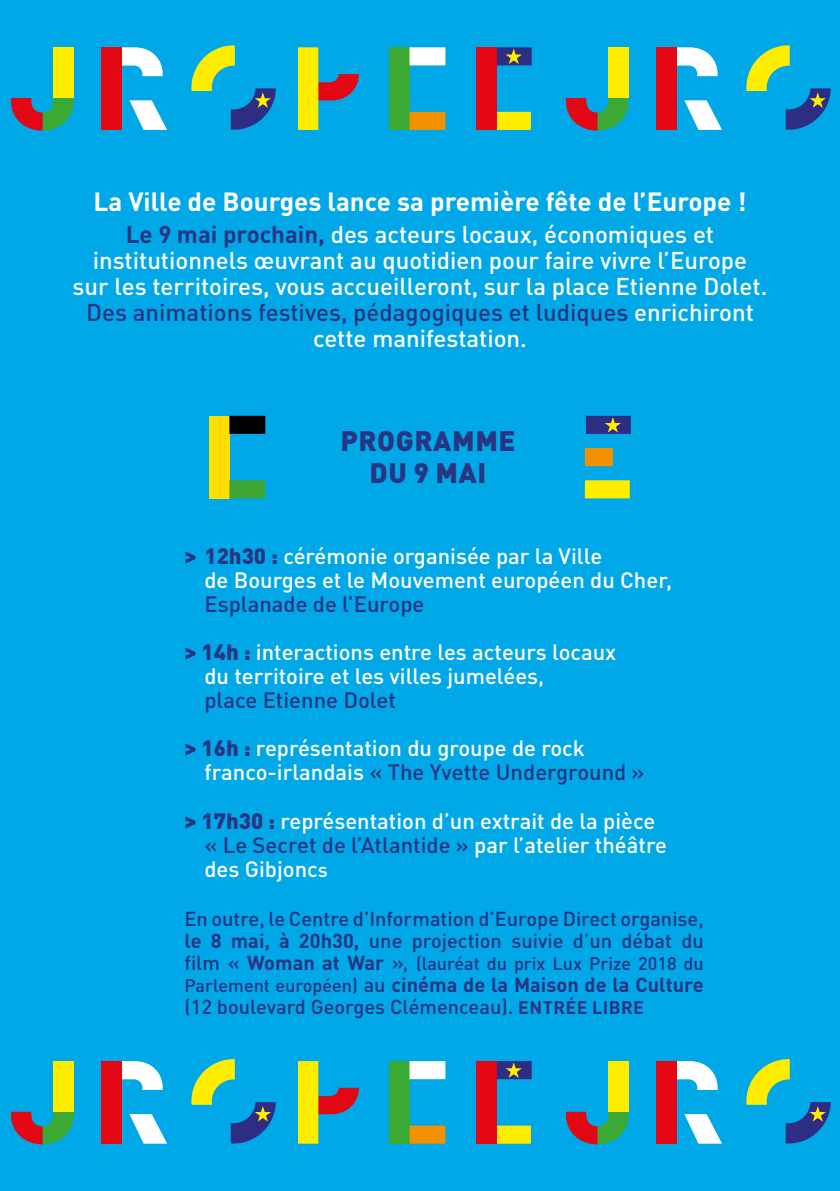
<style>
.page{position:relative;width:840px;height:1191px;background:#fff}
.page>*{position:absolute;margin:0;border:0;box-sizing:border-box;transform-origin:0 0}
.t1{font:900 28px/32px "DIN Pro";letter-spacing:.02em;color:#283583;text-align:center}
.t2{font:700 26px "DIN Pro";color:#fff}
.t3{font:500 24px/26px "DIN Pro";color:#fff;text-align:center}
.t4{font:500 22px/48px "DIN Pro";color:#fff}
.t5{font:500 20px/22px "DIN Pro";color:#283583}
.t6{font:500 18px "DIN Pro";color:#283583}
.s1{font-weight:700;color:#283583}
.s2{color:#283583}
.s3{font-weight:900;color:#283583}
.s4{font-size:20px}
.s5{font-weight:700}
.s6{font-weight:700;font-size:20px}
.s7{font-size:18px}
.s8{font-weight:700;font-size:18px}
</style>
<div class="page">
<div style="left:0;top:0;width:839px;height:1191px;background:#00a8e7"></div>
<div style="left:53px;top:47px;width:21px;height:51px;background:#ffed00"></div>
<svg style="left:11px;top:98px;width:63px;height:33px"></svg>
<svg style="left:122px;top:47px;width:45px;height:83px"></svg>
<div style="left:102px;top:47px;width:20px;height:83px;background:#e30613"></div>
<div style="left:389px;top:47px;width:20px;height:83px;background:#3aaa35"></div>
<div style="left:409px;top:112px;width:36px;height:18px;background:#f39200"></div>
<div style="left:409px;top:47px;width:36px;height:18px;background:#fff"></div>
<svg style="left:191px;top:45px;width:85px;height:85px"></svg>
<svg style="left:298px;top:47px;width:61px;height:83px"></svg>
<div style="left:494px;top:112px;width:36px;height:18px;background:#ffed00"></div>
<div style="left:495px;top:47px;width:36px;height:18px;background:#2d2e83"></div>
<svg style="left:505px;top:49px;width:16px;height:15px"></svg>
<div style="left:475px;top:47px;width:21px;height:83px;background:#e30613"></div>
<div style="left:608px;top:47px;width:20px;height:51px;background:#ffed00"></div>
<svg style="left:565px;top:98px;width:63px;height:33px"></svg>
<svg style="left:676px;top:47px;width:45px;height:83px"></svg>
<div style="left:656px;top:47px;width:20px;height:83px;background:#e30613"></div>
<svg style="left:746px;top:45px;width:84px;height:85px"></svg>
<div style="left:53px;top:1061px;width:21px;height:50px;background:#ffed00"></div>
<svg style="left:11px;top:1111px;width:63px;height:33px"></svg>
<svg style="left:122px;top:1061px;width:45px;height:82px"></svg>
<div style="left:102px;top:1061px;width:20px;height:82px;background:#e30613"></div>
<div style="left:389px;top:1061px;width:20px;height:82px;background:#3aaa35"></div>
<div style="left:409px;top:1125px;width:36px;height:18px;background:#f39200"></div>
<div style="left:409px;top:1061px;width:36px;height:18px;background:#fff"></div>
<svg style="left:191px;top:1059px;width:85px;height:84px"></svg>
<svg style="left:298px;top:1061px;width:61px;height:82px"></svg>
<div style="left:494px;top:1125px;width:36px;height:18px;background:#ffed00"></div>
<div style="left:495px;top:1061px;width:36px;height:18px;background:#2d2e83"></div>
<svg style="left:505px;top:1062px;width:16px;height:16px"></svg>
<div style="left:475px;top:1061px;width:21px;height:82px;background:#e30613"></div>
<div style="left:608px;top:1061px;width:20px;height:50px;background:#ffed00"></div>
<svg style="left:565px;top:1111px;width:63px;height:33px"></svg>
<svg style="left:676px;top:1061px;width:45px;height:82px"></svg>
<div style="left:656px;top:1061px;width:20px;height:82px;background:#e30613"></div>
<svg style="left:746px;top:1059px;width:84px;height:84px"></svg>
<div style="left:584px;top:480px;width:45px;height:18px;background:#ffed00"></div>
<div style="left:584px;top:448px;width:28px;height:18px;background:#f39200"></div>
<div style="left:585px;top:416px;width:45px;height:18px;background:#2d2e83"></div>
<svg style="left:605px;top:417px;width:15px;height:15px"></svg>
<div style="left:209px;top:416px;width:20px;height:82px;background:#fd0"></div>
<div style="left:229px;top:480px;width:36px;height:18px;background:#3fa535"></div>
<div style="left:229px;top:416px;width:36px;height:18px;background:#000"></div>
<p class="t2" style="left:93px;top:180px;width:654px">La Ville de Bourges lance sa première fête de l’Europe !</p>
<p class="t3" style="left:73px;top:219px;width:695px"><span class="s1">Le 9 mai prochain,</span> des acteurs locaux, économiques et institutionnels œuvrant au quotidien pour faire vivre l’Europe sur les territoires, vous accueilleront, sur la place Etienne Dolet.<br><span class="s2">Des animations festives, pédagogiques et ludiques</span> enrichiront cette manifestation.</p>
<p class="t1" style="left:340px;top:421px;width:176px">PROGRAMME<br>DU 9 MAI</p>
<p class="t4" style="left:204px;top:542px;width:469px;line-height:24px;text-indent:-20px"><span class="s3">&gt; 12h30 :</span> cérémonie organisée par la Ville<br>de Bourges et le Mouvement européen du Cher,</p>
<p class="t4" style="left:184px;top:578px;width:433px;text-indent:20px"><span class="s2">Esplanade de l’Europe<br></span><span class="s3">&gt; 14h :</span> interactions entre les acteurs locaux</p>
<p class="t4" style="left:204px;top:650px;width:341px">du territoire et les villes jumelées,</p>
<p class="t4" style="left:184px;top:674px;width:402px;text-indent:20px"><span class="s2">place Etienne Dolet<br></span><span class="s3">&gt; 16h :</span> représentation du groupe de rock</p>
<p class="t4" style="left:184px;top:746px;width:472px;text-align:center">franco-irlandais <span class="s2">« The Yvette Underground »<br></span><span class="s3">&gt; 17h30 :</span> représentation d’un extrait de la pièce</p>
<p class="t4" style="left:204px;top:830px;width:463px;line-height:24px"><span class="s2">« Le Secret de l’Atlantide »</span> par l’atelier théâtre des Gibjonc<span class="s4">s</span></p>
<p class="t5" style="left:184px;top:905px;width:520px">En outre, le Centre d’Information d’Europe Direct organise, <span class="s5">le 8 mai, à 20h30,</span> une projection suivie d’un débat du</p>
<p class="t6" style="left:184px;top:949px;width:520px"><span class="s4">film «</span> <span class="s6">Woman at War</span> <span class="s4">»,</span> (lauréat du prix Lux Prize 2018 du</p>
<p class="t5" style="left:184px;top:971px;width:520px"><span class="s7">Parlement européen)</span> au <span class="s5">cinéma de la Maison de la Culture </span>(12 boulevard Georges Clémenceau). <span class="s8">ENTRÉE LIBRE</span></p>
</div>
